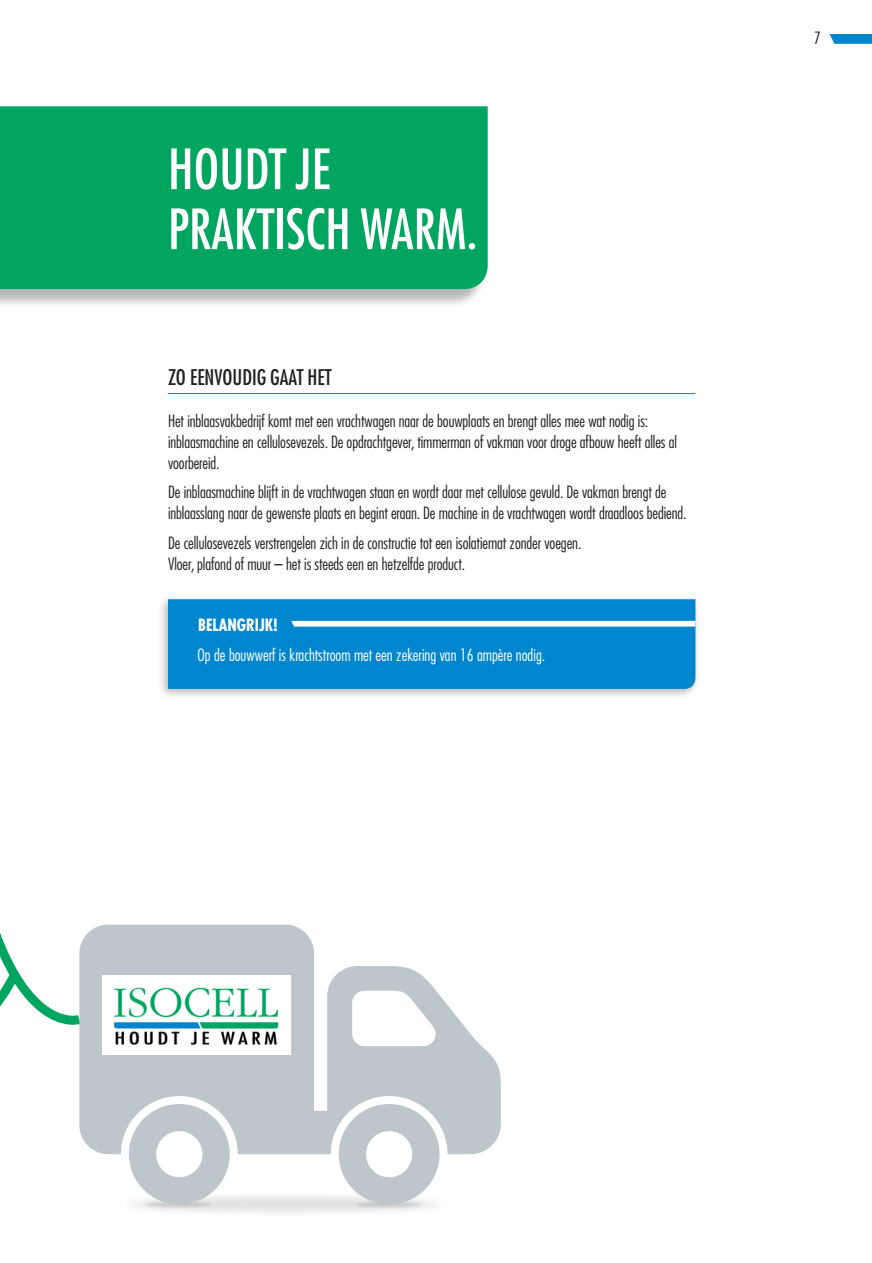
<style>
.page{position:relative;width:872px;height:1263px;background:#fff}
.page>*{position:absolute;margin:0;border:0;box-sizing:border-box;transform-origin:0 0}
.t1{font:500 condensed 54px/60px "Futura LT Pro";color:#fff}
.t2{font:500 condensed 21px "Futura LT Pro";color:#231f20}
.t3{font:300 condensed 16.5px/21px "Futura LT Pro";letter-spacing:-.005em;color:#231f20}
.t4{font:300 condensed 16.5px "Futura LT Pro";color:#fff}
.t5{font:700 condensed 16.5px "Futura LT Pro";color:#fff}
</style>
<div class="page">
<svg style="left:1px;top:935px;width:78px;height:90px"></svg>
<svg style="left:1px;top:966px;width:22px;height:59px"></svg>
<svg style="left:79px;top:924px;width:422px;height:280px;fill:#bcc6cb"></svg>
<div style="left:157px;top:594px;width:544px;height:106px;background:#231f20;opacity:.32"></div>
<div style="left:168px;top:599px;width:527px;height:90px;background:#0086cc"></div>
<svg style="left:291px;top:621px;width:404px;height:6px"></svg>
<div style="left:0;top:109px;width:486px;height:199px;background:#231f20;opacity:.32"></div>
<div style="left:1px;top:106px;width:487px;height:183px;background:#00a660"></div>
<hr style="left:168px;top:393px;width:527px;height:1px;background:#0086cc">
<div style="left:102px;top:975px;width:188px;height:79px;background:#fff"></div>
<img style="left:113px;top:987px;width:166px;height:58px">
<hr style="left:0;top:0;width:1px;height:1263px;background:#231f20">
<svg style="left:829px;top:34px;width:43px;height:10px"></svg>
<h1 class="t1" style="left:168px;top:138px;width:311px">HOUDT JE<br>PRAKTISCH WARM.</h1>
<p class="t2" style="left:168px;top:362px;width:165px">ZO EENVOUDIG GAAT HET</p>
<p class="t3" style="left:168px;top:410px;width:510px">Het inblaasvakbedrijf komt met een vrachtwagen naar de bouwplaats en brengt alles mee wat nodig is: inblaasmachine en cellulosevezels. De opdrachtgever, timmerman of vakman voor droge afbouw heeft alles al voorbereid.</p>
<p class="t3" style="left:168px;top:482px;width:520px">De inblaasmachine blijft in de vrachtwagen staan en wordt daar met cellulose gevuld. De vakman brengt de inblaasslang naar de gewenste plaats en begint eraan. De machine in de vrachtwagen wordt draadloos bediend.</p>
<p class="t3" style="left:168px;top:532px;width:415px">De cellulosevezels verstrengelen zich in de constructie tot een isolatiemat zonder voegen.<br>Vloer, plafond of muur – het is steeds een en hetzelfde product.</p>
<p class="t5" style="left:198px;top:614px;width:81px">BELANGRIJK!</p>
<p class="t4" style="left:198px;top:644px;width:349px">Op de bouwwerf is krachtstroom met een zekering van 16 ampère nodig.</p>
<p class="t3" style="left:814px;top:27px;width:8px">7</p>
</div>
